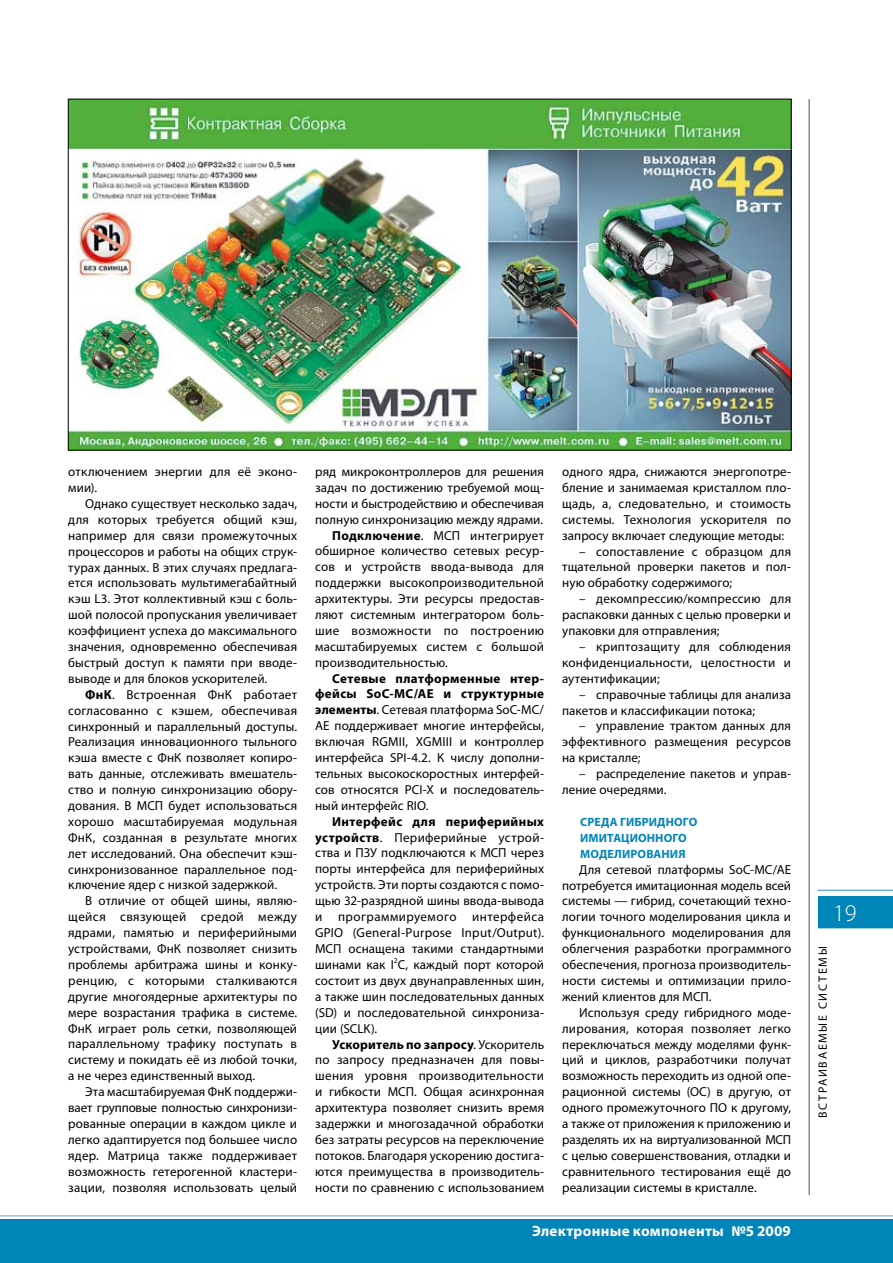
<style>
.page{position:relative;width:893px;height:1263px;background:#fff}
.page>*{position:absolute;margin:0;border:0;box-sizing:border-box;transform-origin:0 0}
.t1{font:300 24px "Myriad Pro";color:#fff}
.t2{font:700 15px "Myriad Pro";letter-spacing:.02em;color:#fff}
.t3{font:13.05px/15.9px "Myriad Pro";letter-spacing:.01em;color:#000;text-align:justify}
.t4{font:700 13.05px/15.9px "Myriad Pro";letter-spacing:.03em;color:#000}
.t5{font:13.05px "Myriad Pro";letter-spacing:-.015em;color:#000}
.t6{font:700 12px/15.9px "Myriad Pro";letter-spacing:.01em;color:#0085b8}
.t7{font:12px "Myriad Pro";letter-spacing:.14em;color:#000}
.s1{font-weight:700}
.s2{font-weight:400}
</style>
<div class="page">
<hr style="left:809px;top:99px;width:1px;height:1096px;background:#504f53">
<div style="left:818px;top:896px;width:75px;height:32px;background:#0085b8"></div>
<hr style="left:818px;top:890px;width:75px;height:1px;background:#70abd1">
<hr style="left:0;top:1215px;width:893px;height:1px;background:#70abd1">
<div style="left:0;top:1220px;width:893px;height:43px;background:#0085b8"></div>
<img style="left:70px;top:101px;width:719px;height:347px">
<p class="t3" style="left:68px;top:464px;width:230px">отключением энергии для её эконо&shy;мии).</p>
<p class="t3" style="left:68px;top:495px;width:230px;text-indent:17px">Однако существует несколько задач, для которых требуется общий кэш, например для связи промежуточных процессоров и работы на общих струк&shy;турах данных. В этих случаях предлага&shy;ется использовать мультимегабайтный кэш L3. Этот коллективный кэш с боль&shy;шой полосой пропускания увеличивает коэффициент успеха до максимального значения, одновременно обеспечивая быстрый доступ к памяти при вводе&shy;выводе и для блоков ускорителей.</p>
<p class="t3" style="left:68px;top:686px;width:230px;text-indent:17px"><span class="s1">ФнК</span>. Встроенная ФнК работает согласованно с кэшем, обеспечивая синхронный и параллельный доступы.<br>Реализация инновационного тыльного кэша вместе с ФнК позволяет копиро&shy;вать данные, отслеживать вмешатель&shy;ство и полную синхронизацию обору&shy;дования. В МСП</p>
<p class="t3" style="left:68px;top:797px;width:230px;text-indent:100px">будет использоваться хорошо масштабируемая модульная ФнК, созданная в результате многих лет исследований. Она обеспечит кэш&shy;синхронизованное параллельное под&shy;ключение ядер с низкой задержкой.</p>
<p class="t3" style="left:68px;top:893px;width:230px;text-indent:17px">В отличие от общей шины, являю&shy;щейся связующей средой между ядрами, памятью и периферийными устройствами, ФнК позволяет снизить проблемы арбитража шины и конку&shy;ренцию, с которыми сталкиваются другие многоядерные архитектуры по мере возрастания трафика в системе.<br>ФнК играет роль сетки, позволяющей параллельному трафику поступать в систему и покидать её из любой точки, а не через единственный выход.</p>
<p class="t3" style="left:68px;top:1083px;width:230px;text-indent:17px">Эта масштабируемая ФнК поддержи&shy;вает групповые полностью синхронизи&shy;рованные операции в каждом цикле и легко адаптируется под большее число ядер. Матрица также поддерживает возможность гетерогенной кластери&shy;зации, позволяя использовать целый</p>
<p class="t3" style="left:315px;top:463px;width:230px">ряд микроконтроллеров для решения</p>
<p class="t3" style="left:315px;top:479px;width:230px">задач по достижению требуемой мощ-</p>
<p class="t3" style="left:315px;top:495px;width:230px">ности и быстродействию и обеспечивая</p>
<p class="t3" style="left:315px;top:511px;width:230px">полную синхронизацию между ядрами.</p>
<p class="t4" style="left:332px;top:527px;width:111px">Подключение<span class="s2">. МСП</span></p>
<p class="t3" style="left:315px;top:527px;width:230px;text-indent:155px">интегрирует обширное количество сетевых ресур&shy;сов и устройств ввода-вывода для поддержки высокопроизводительной архитектуры. Эти ресурсы предостав&shy;ляют системным интегратором боль&shy;шие возможности по построению масштабируемых систем с большой производительностью.</p>
<p class="t4" style="left:315px;top:670px;width:230px;text-indent:17px">Сетевые платформенные нтер&shy;фейсы SoC-MC/AE</p>
<p class="t3" style="left:315px;top:686px;width:230px;text-indent:128px"><span class="s1">и структурные элементы</span>. Сетевая платформа SoC-MC/ AE поддерживает многие интерфейсы, включая RGMII, XGMIII и контроллер интерфейса SPI-4.2. К числу дополни&shy;тельных высокоскоростных интерфей&shy;сов относятся PCI-X и последователь&shy;ный интерфейс RIO.</p>
<p class="t4" style="left:315px;top:813px;width:230px;text-align:justify;text-indent:17px">Интерфейс для периферийных устройств<span class="s2">. Периферийные устрой&shy;ства и ПЗУ</span></p>
<p class="t3" style="left:381px;top:845px;width:109px">подключаются к МСП</p>
<p class="t3" style="left:315px;top:845px;width:230px;text-indent:196px">через порты интерфейса для периферийных устройств. Эти порты создаются с помо&shy;щью 32-разрядной шины ввода-вывода и программируемого интерфейса GPIO (General-Purpose Input/Output).<br>МСП</p>
<p class="t3" style="left:315px;top:940px;width:231px;text-indent:33px">оснащена такими стандартными шинами как I<sup>2</sup>C, каждый порт которой состоит из двух двунаправленных шин, а также шин последовательных данных (SD) и последовательной синхрониза&shy;ции (SCLK).</p>
<p class="t3" style="left:315px;top:1036px;width:230px;text-indent:17px"><span class="s1">Ускоритель по запросу</span>. Ускоритель по запросу предназначен для повы&shy;шения уровня производительности и гибкости МСП</p>
<p class="t3" style="left:315px;top:1084px;width:230px;text-indent:99px">. Общая асинхронная архитектура позволяет снизить время задержки и многозадачной обработки без затраты ресурсов на переключение потоков. Благодаря ускорению достига&shy;ются преимущества в производитель&shy;ности по сравнению с использованием</p>
<p class="t3" style="left:562px;top:463px;width:230px">одного ядра, снижаются энергопотре&shy;бление и занимаемая кристаллом пло&shy;щадь, а, следовательно, и стоимость системы. Технология ускорителя по запросу включает следующие методы:</p>
<p class="t3" style="left:562px;top:543px;width:230px;text-indent:17px">– сопоставление с образцом для тщательной проверки пакетов и пол&shy;ную обработку содержимого;</p>
<p class="t3" style="left:562px;top:591px;width:230px;text-indent:17px">– декомпрессию/компрессию для распаковки данных с целью проверки и упаковки для отправления;</p>
<p class="t3" style="left:562px;top:638px;width:230px;text-indent:17px">– криптозащиту для соблюдения конфиденциальности, целостности и аутентификации;</p>
<p class="t3" style="left:562px;top:686px;width:230px;text-indent:17px">– справочные таблицы для анализа пакетов и классификации потока;</p>
<p class="t3" style="left:562px;top:718px;width:230px;text-indent:17px">– управление трактом данных для эффективного размещения ресурсов на кристалле;</p>
<p class="t3" style="left:562px;top:765px;width:230px;text-indent:17px">– распределение пакетов и управ&shy;ление очередями.</p>
<p class="t6" style="left:580px;top:814px;width:119px">Среда гибридного имитационного моделирования</p>
<p class="t3" style="left:562px;top:861px;width:230px;text-indent:17px">Для сетевой платформы SoC-MC/AE потребуется имитационная модель всей системы — гибрид, сочетающий техно&shy;логии точного моделирования цикла и функционального моделирования для облегчения разработки программного обеспечения, прогноза производитель&shy;ности системы и оптимизации прило&shy;жений клиентов для МСП</p>
<p class="t3" style="left:709px;top:988px;width:4px">.</p>
<p class="t3" style="left:579px;top:1004px;width:213px">Используя среду гибридного моде-</p>
<p class="t3" style="left:562px;top:1020px;width:230px">лирования, которая позволяет легко</p>
<p class="t3" style="left:562px;top:1036px;width:230px">переключаться между моделями функ-</p>
<p class="t3" style="left:562px;top:1052px;width:230px">ций и циклов, разработчики получат</p>
<p class="t3" style="left:562px;top:1068px;width:230px">возможность переходить из одной опе-</p>
<p class="t3" style="left:562px;top:1084px;width:230px">рационной системы (ОС) в другую, от</p>
<p class="t3" style="left:562px;top:1099px;width:230px">одного промежуточного ПО к другому,</p>
<p class="t3" style="left:562px;top:1115px;width:230px">а также от приложения к приложению и</p>
<p class="t5" style="left:562px;top:1131px;width:213px">разделять их на виртуализованной МСП</p>
<p class="t3" style="left:562px;top:1147px;width:230px">с целью совершенствования, отладки и</p>
<p class="t3" style="left:562px;top:1163px;width:230px">сравнительного тестирования ещё до</p>
<p class="t3" style="left:562px;top:1179px;width:196px">реализации системы в кристалле.</p>
<p class="t2" style="left:532px;top:1221px;width:260px">электронные компоненты №5 2009</p>
<h1 class="t1" style="left:833px;top:900px;width:25px">19</h1>
<p class="t7" style="left:815px;top:1118px;width:173px;rotate:-90deg">встраиваемые системы</p>
</div>
